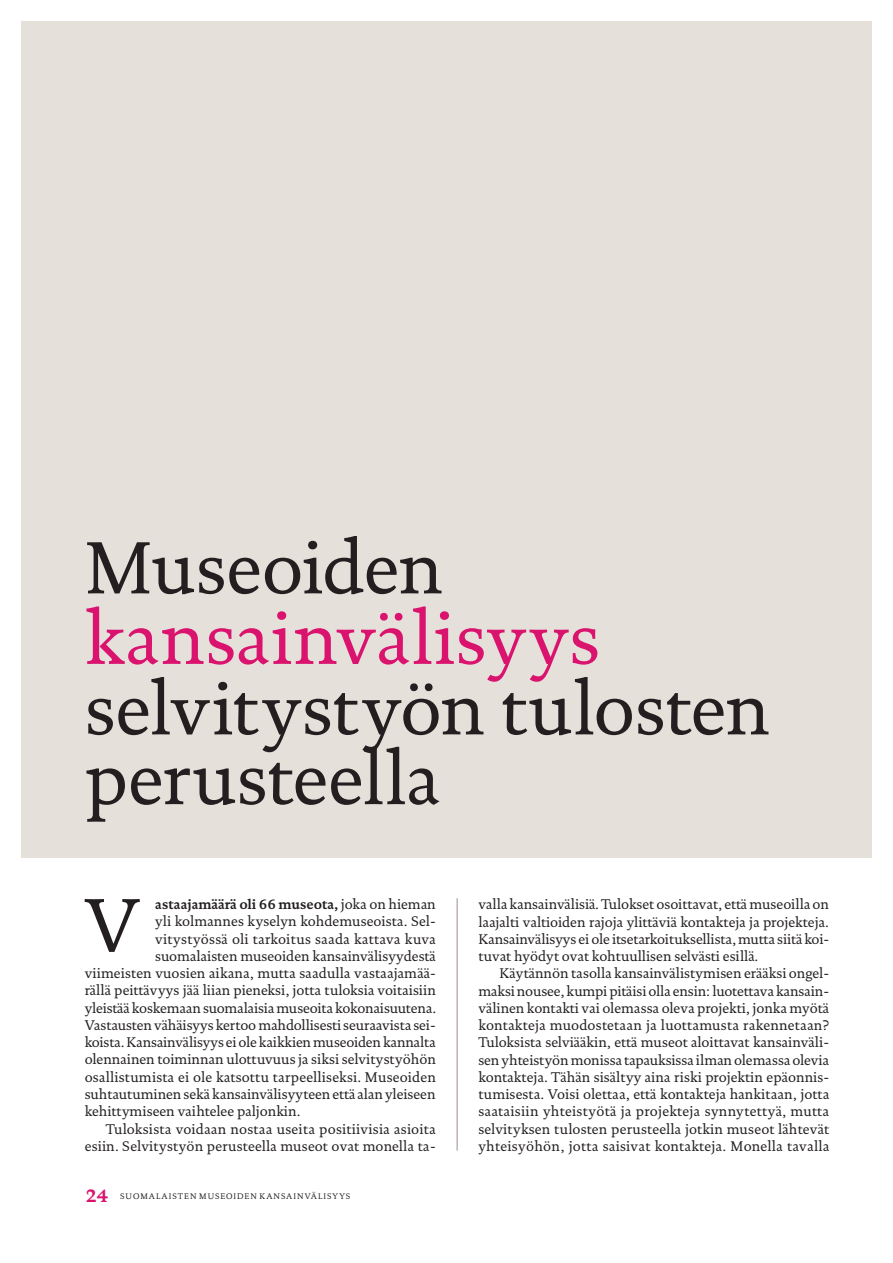
<style>
.page{position:relative;width:893px;height:1263px;background:#fff}
.page>*{position:absolute;margin:0;border:0;box-sizing:border-box;transform-origin:0 0}
.t1{font:77.4px "DTL Documenta ST";color:#231f20}
.t2{font:75px/69.8px "DTL Documenta ST";letter-spacing:-.01em;color:#231f20}
.t3{font:75px "DTL Documenta ST";letter-spacing:.005em;color:#d9136e}
.t4{font:14.25px/17.2px "DTL Documenta ST";color:#231f20;text-align:justify}
.t5{font:700 13.5px "DTL Documenta ST";letter-spacing:-.005em;color:#231f20}
.t6{font:8.25px "DTL Documenta T Caps";letter-spacing:.115em;color:#231f20}
.s1{font-weight:400;font-size:14.25px}
.s2{font-family:"DTL Documenta T";font-weight:700;font-size:18px;color:#d9136e}
</style>
<div class="page">
<hr style="left:457px;top:898px;width:1px;height:253px;background:#9d9087">
<div style="left:21px;top:21px;width:851px;height:837px;background:#e6e0da"></div>
<h2 class="t2" style="left:85px;top:533px;width:360px">Museoiden</h2>
<h2 class="t3" style="left:85px;top:594px;width:517px">kansainvälisyys</h2>
<h2 class="t2" style="left:85px;top:674px;width:687px">selvitystyön tulosten perusteella</h2>
<h1 class="t1" style="left:85px;top:880px;width:56px">V</h1>
<p class="t5" style="left:155px;top:896px;width:282px">astaajamäärä oli 66 museota, <span class="s1">joka on hieman</span></p>
<p class="t4" style="left:155px;top:913px;width:282px">yli kolmannes kyselyn kohdemuseoista. Sel-</p>
<p class="t4" style="left:155px;top:930px;width:282px">vitystyössä oli tarkoitus saada kattava kuva</p>
<p class="t4" style="left:155px;top:947px;width:282px">suomalaisten museoiden kansainvälisyydestä</p>
<p class="t4" style="left:85px;top:965px;width:353px">viimeisten vuosien aikana, mutta saadulla vastaajamää-</p>
<p class="t4" style="left:85px;top:982px;width:353px">rällä peittävyys jää liian pieneksi, jotta tuloksia voitaisiin</p>
<p class="t4" style="left:85px;top:999px;width:353px">yleistää koskemaan suomalaisia museoita kokonaisuutena.</p>
<p class="t4" style="left:85px;top:1016px;width:353px">Vastausten vähäisyys kertoo mahdollisesti seuraavista sei-</p>
<p class="t4" style="left:85px;top:1034px;width:353px">koista. Kansainvälisyys ei ole kaikkien museoiden kannalta</p>
<p class="t4" style="left:85px;top:1051px;width:353px">olennainen toiminnan ulottuvuus ja siksi selvitystyöhön</p>
<p class="t4" style="left:85px;top:1068px;width:353px">osallistumista ei ole katsottu tarpeelliseksi. Museoiden</p>
<p class="t4" style="left:85px;top:1085px;width:352px">suhtautuminen sekä kansainvälisyyteen että alan yleiseen</p>
<p class="t4" style="left:85px;top:1103px;width:217px">kehittymiseen vaihtelee paljonkin.</p>
<p class="t4" style="left:106px;top:1120px;width:331px">Tuloksista voidaan nostaa useita positiivisia asioita</p>
<p class="t4" style="left:85px;top:1137px;width:353px">esiin. Selvitystyön perusteella museot ovat monella ta-</p>
<p class="t6" style="left:85px;top:1192px;width:267px"><span class="s2">24</span> SUOMALAISTEN MUSEOIDEN KANSAINVÄLISYYS</p>
<p class="t4" style="left:478px;top:896px;width:352px">valla kansainvälisiä. Tulokset osoittavat, että museoilla on laajalti valtioiden rajoja ylittäviä kontakteja ja projekteja.<br>Kansainvälisyys ei ole itsetarkoituksellista, mutta siitä koi&shy;tuvat hyödyt ovat kohtuullisen selvästi esillä.</p>
<p class="t4" style="left:478px;top:965px;width:352px;text-indent:21px">Käytännön tasolla kansainvälistymisen erääksi ongel&shy;maksi nousee, kumpi pitäisi olla ensin: luotettava kansain&shy;välinen kontakti vai olemassa oleva projekti, jonka myötä kontakteja muodostetaan ja luottamusta rakennetaan?<br>Tuloksista selviääkin, että museot aloittavat kansainväli&shy;sen yhteistyön monissa tapauksissa ilman olemassa olevia kontakteja. Tähän sisältyy aina riski projektin epäonnis&shy;tumisesta. Voisi olettaa, että kontakteja hankitaan, jotta saataisiin yhteistyötä ja projekteja synnytettyä, mutta selvityksen tulosten perusteella jotkin museot lähtevät yhteisyöhön, jotta saisivat kontakteja. Monella tavalla</p>
</div>
